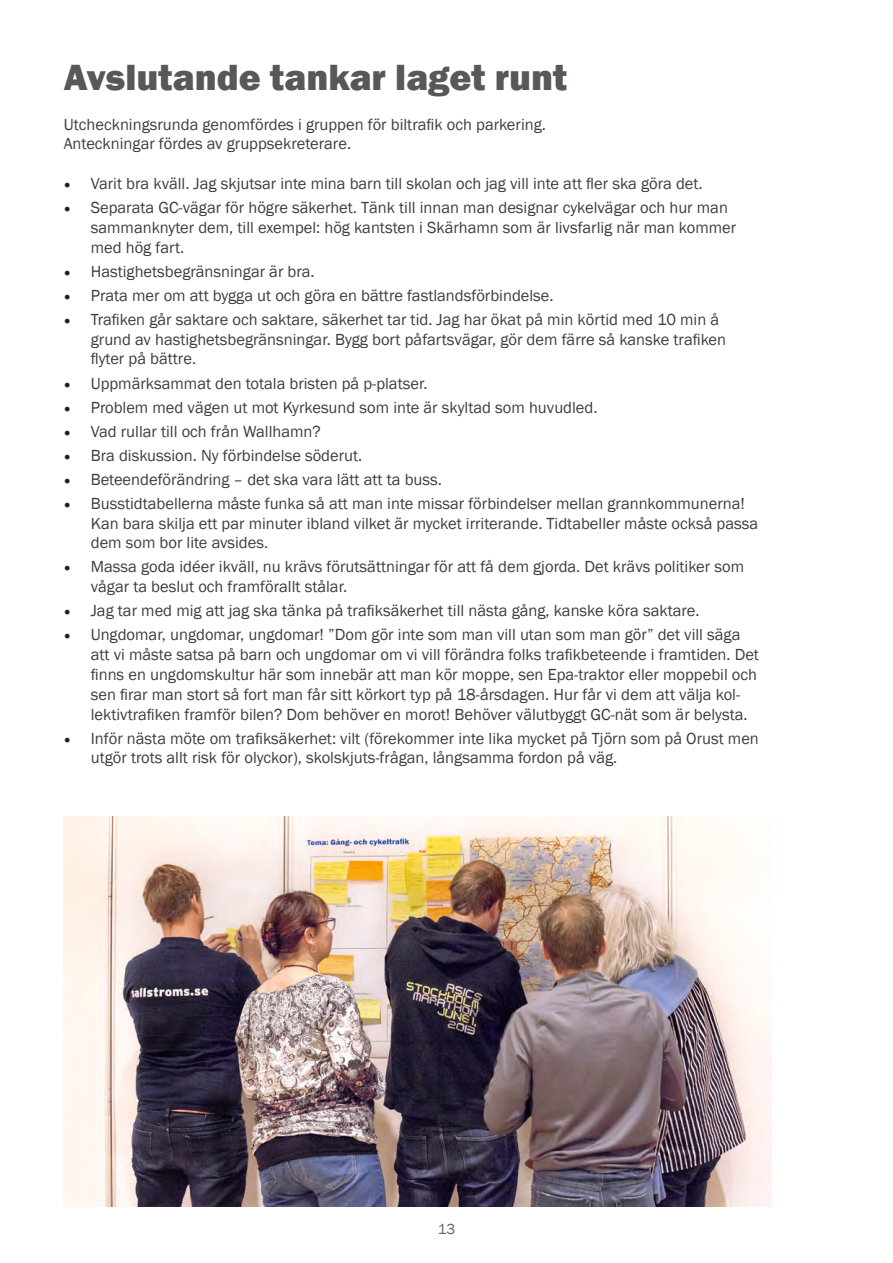
<style>
.page{position:relative;width:893px;height:1263px;background:#fff}
.page>*{position:absolute;margin:0;border:0;box-sizing:border-box;transform-origin:0 0}
.t1{font:800 37.5px "Franklin Gothic";color:#57585a}
.t2{font:16.5px/19.8px "Franklin Gothic";color:#3e3e3f}
.t3{font:15px "Franklin Gothic";color:#636366}
.s1{font-family:"Minion Pro";font-size:18px;color:#231f20}
</style>
<div class="page">
<img style="left:64px;top:816px;width:708px;height:391px">
<p class="t1" style="left:64px;top:53px;width:505px">Avslutande tankar laget runt</p>
<p class="t2" style="left:64px;top:115px;width:484px">Utcheckningsrunda genomfördes i gruppen för biltrafik och parkering.<br>Anteckningar fördes av gruppsekreterare.</p>
<p class="t2" style="left:64px;top:174px;width:640px"><span class="s1">•</span> Varit bra kväll. Jag skjutsar inte mina barn till skolan och jag vill inte att fler ska göra det.</p>
<p class="t2" style="left:91px;top:198px;width:647px;text-indent:-27px"><span class="s1">•</span> Separata GC-vägar för högre säkerhet. Tänk till innan man designar cykelvägar och hur man sammanknyter dem, till exempel: hög kantsten i Skärhamn som är livsfarlig när man kommer med hög fart.</p>
<p class="t2" style="left:64px;top:262px;width:252px"><span class="s1">•</span> Hastighetsbegränsningar är bra.</p>
<p class="t2" style="left:64px;top:286px;width:491px"><span class="s1">•</span> Prata mer om att bygga ut och göra en bättre fastlandsförbindelse.</p>
<p class="t2" style="left:91px;top:310px;width:637px;text-indent:-27px"><span class="s1">•</span> Trafiken går saktare och saktare, säkerhet tar tid. Jag har ökat på min körtid med 10 min å grund av hastighetsbegränsningar. Bygg bort påfartsvägar, gör dem färre så kanske trafiken flyter på bättre.</p>
<p class="t2" style="left:64px;top:373px;width:365px"><span class="s1">•</span> Uppmärksammat den totala bristen på p-platser.</p>
<p class="t2" style="left:64px;top:398px;width:535px"><span class="s1">•</span> Problem med vägen ut mot Kyrkesund som inte är skyltad som huvudled.</p>
<p class="t2" style="left:64px;top:422px;width:259px"><span class="s1">•</span> Vad rullar till och från Wallhamn?</p>
<p class="t2" style="left:64px;top:446px;width:300px"><span class="s1">•</span> Bra diskussion. Ny förbindelse söderut.</p>
<p class="t2" style="left:64px;top:470px;width:380px"><span class="s1">•</span> Beteendeförändring – det ska vara lätt att ta buss.</p>
<p class="t2" style="left:91px;top:494px;width:669px;text-indent:-27px"><span class="s1">•</span> Busstidtabellerna måste funka så att man inte missar förbindelser mellan grannkommunerna!<br>Kan bara skilja ett par minuter ibland vilket är mycket irriterande. Tidtabeller måste också passa dem som bor lite avsides.</p>
<p class="t2" style="left:91px;top:557px;width:655px;text-indent:-27px"><span class="s1">•</span> Massa goda idéer ikväll, nu krävs förutsättningar för att få dem gjorda. Det krävs politiker som vågar ta beslut och framförallt stålar.</p>
<p class="t2" style="left:64px;top:601px;width:637px"><span class="s1">•</span> Jag tar med mig att jag ska tänka på trafiksäkerhet till nästa gång, kanske köra saktare.</p>
<p class="t2" style="left:91px;top:625px;width:670px;text-indent:-27px"><span class="s1">•</span> Ungdomar, ungdomar, ungdomar! ”Dom gör inte som man vill utan som man gör” det vill säga att vi måste satsa på barn och ungdomar om vi vill förändra folks trafikbeteende i framtiden. Det finns en ungdomskultur här som innebär att man kör moppe, sen Epa-traktor eller moppebil och sen firar man stort så fort man får sitt körkort typ på 18-årsdagen. Hur får vi dem att välja kol&shy;lektivtrafiken framför bilen? Dom behöver en morot! Behöver välutbyggt GC-nät som är belysta.</p>
<p class="t2" style="left:91px;top:729px;width:670px;text-indent:-27px"><span class="s1">•</span> Inför nästa möte om trafiksäkerhet: vilt (förekommer inte lika mycket på Tjörn som på Orust men utgör trots allt risk för olyckor), skolskjuts-frågan, långsamma fordon på väg.</p>
<p class="t3" style="left:438px;top:1220px;width:19px">13</p>
</div>
